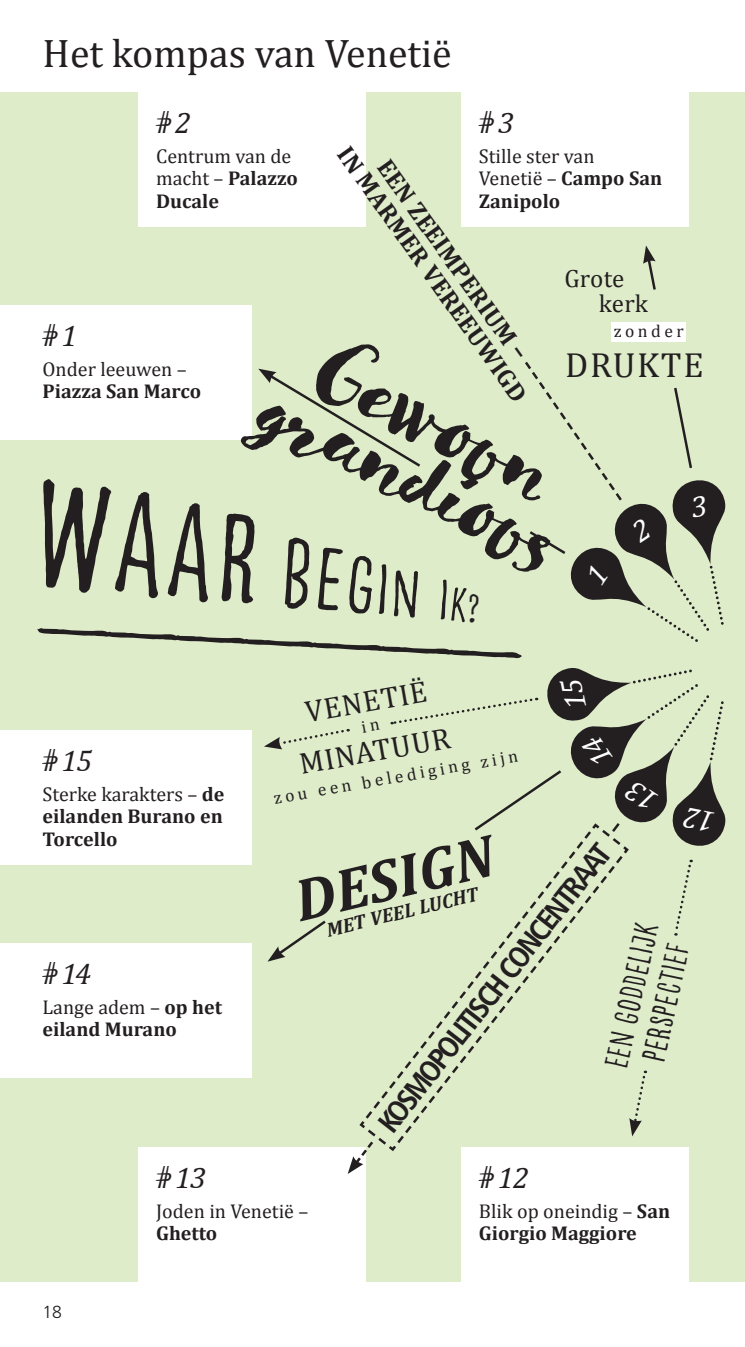
<style>
.page{position:relative;width:745px;height:1347px;background:#fff}
.page>*{position:absolute;margin:0;border:0;box-sizing:border-box;transform-origin:0 0}
.t1{font:162.5px "Goodlife Sans Condensed";color:#231f20}
.t2{font:112.5px "Goodlife Sans Condensed";color:#231f20;scale:2 1}
.t3{font:90px "Goodlife Brush";color:#231f20}
.t4{font:italic 700 60px "Cambria";color:#231f20}
.t5{font:40px "Cambria";color:#231f20}
.t6{font:35px/35px "Goodlife Sans Condensed";color:#231f20;text-align:center}
.t7{font:35px "Cambria";letter-spacing:.05em;color:#231f20}
.t8{font:30px "DM Frutiger LT Pro 67 Bold Cn";color:#231f20}
.t9{font:30px "Cambria";color:#231f20}
.t10{font:italic 30px "Cambria";letter-spacing:-.035em;color:#231f20}
.t11{font:700 25px/24.8px "Cambria";color:#231f20;text-align:center}
.t12{font:25px/25px "Cambria";letter-spacing:.005em;color:#231f20}
.t13{font:700 20px/22.5px "Cambria";color:#231f20}
.t14{font:20px/22.5px "Cambria";color:#231f20}
.t15{font:italic 700 20px "Cambria";color:#231f20}
.t16{font:17.5px "Cambria";letter-spacing:.2em;color:#231f20}
.t17{font:300 17.5px "DM Frutiger LT Pro 45";color:#231f20}
.s1{font-weight:700}
.s2{font-size:150px}
.s3{font-size:140px}
.s4{font-size:132.5px}
.s5{font-size:105px}
.s6{font-size:95px}
.s7{font-size:85px}
.s8{font-size:75px}
.s9{font-size:70px}
.s10{font-size:60px}
.s11{font-size:50px}
.s12{font-size:42.5px}
.s13{font-weight:400}
</style>
<div class="page">
<div style="left:0;top:92px;width:744px;height:1189px;background:#deecca"></div>
<div style="left:138px;top:1147px;width:227px;height:134px;background:#fff"></div>
<div style="left:0;top:730px;width:252px;height:135px;background:#fff"></div>
<div style="left:0;top:943px;width:252px;height:134px;background:#fff"></div>
<div style="left:461px;top:1147px;width:226px;height:134px;background:#fff"></div>
<div style="left:461px;top:92px;width:226px;height:135px;background:#fff"></div>
<div style="left:138px;top:92px;width:227px;height:135px;background:#fff"></div>
<svg style="left:359px;top:850px;width:270px;height:301px"></svg>
<svg style="left:674px;top:859px;width:18px;height:76px"></svg>
<svg style="left:264px;top:729px;width:84px;height:20px"></svg>
<svg style="left:268px;top:920px;width:58px;height:41px"></svg>
<svg style="left:643px;top:245px;width:13px;height:45px"></svg>
<svg style="left:258px;top:369px;width:162px;height:98px"></svg>
<div style="left:611px;top:322px;width:74px;height:20px;background:#fff"></div>
<svg style="left:629px;top:1070px;width:17px;height:66px"></svg>
<svg style="left:347px;top:1127px;width:44px;height:47px"></svg>
<div style="left:0;top:305px;width:252px;height:134px;background:#fff"></div>
<svg style="left:525px;top:361px;width:167px;height:193px"></svg>
<svg style="left:391px;top:697px;width:238px;height:153px"></svg>
<h3 class="t5" style="left:43px;top:29px;width:410px">Het kompas van Venetië</h3>
<h3 class="t10" style="left:175px;top:102px;width:17px">2</h3>
<p class="t14" style="left:156px;top:145px;width:143px">Centrum van de macht – <span class="s1">Palazzo<br>Ducale</span></p>
<h3 class="t10" style="left:498px;top:102px;width:17px">3</h3>
<p class="t14" style="left:478px;top:145px;width:185px">Stille ster van<br>Venetië – <span class="s1">Campo San<br>Zanipolo</span></p>
<p class="t11" style="left:375px;top:127px;width:308px;rotate:55deg">EEN ZEEIMPERIUM –<br>IN MARMER VEREEUWIGD</p>
<p class="t12" style="left:598px;top:266px;width:50px;text-indent:-35px">Grote kerk</p>
<p class="t16" style="left:613px;top:321px;width:72px">zonder</p>
<h3 class="t7" style="left:564px;top:344px;width:140px">DRUKTE</h3>
<h3 class="t10" style="left:61px;top:314px;width:17px">1</h3>
<p class="t14" style="left:43px;top:357px;width:145px">Onder leeuwen –</p>
<p class="t13" style="left:43px;top:379px;width:160px">Piazza San Marco</p>
<h3 class="t3" style="left:348px;top:313px;width:257px;rotate:26deg">Gewoon</h3>
<h3 class="t3" style="left:290px;top:352px;width:327px;rotate:26deg">grandioos</h3>
<h1 class="t1" style="left:39px;top:444px;width:454px;rotate:5deg">W<span class="s2">a</span><span class="s3">a</span><span class="s4">r</span> <span class="s5">b</span><span class="s6">e</span><span class="s7">g</span><span class="s8">i</span><span class="s9">n</span> <span class="s10">i</span><span class="s11">k</span><span class="s12">?</span></h1>
<h2 class="t2" style="left:43px;top:525px;width:244px;rotate:3deg">_______</h2>
<h3 class="t10" style="left:61px;top:740px;width:32px">15</h3>
<p class="t13" style="left:43px;top:782px;width:183px;text-align:justify"><span class="s13">Sterke karakters –</span> de eilanden Burano en Torcello</p>
<h3 class="t10" style="left:61px;top:952px;width:31px">14</h3>
<p class="t13" style="left:43px;top:994px;width:181px"><span class="s13">Lange adem –</span> op het eiland Murano</p>
<h3 class="t9" style="left:302px;top:694px;width:125px;rotate:-10deg">VENETIË</h3>
<h3 class="t9" style="left:296px;top:746px;width:154px;rotate:-10deg">MINATUUR</h3>
<p class="t16" style="left:272px;top:788px;width:249px;rotate:-10deg">zou een belediging zijn</p>
<h3 class="t4" style="left:285px;top:861px;width:205px;rotate:-14deg">DESIGN</h3>
<h3 class="t8" style="left:370px;top:1117px;width:359px;rotate:-52deg">KOSMOPOLITISCH CONCENTRAAT</h3>
<p class="t15" style="left:323px;top:917px;width:157px;rotate:-14deg">MET VEEL LUCHT</p>
<h3 class="t6" style="left:598px;top:1063px;width:150px;rotate:-77deg">Een goddelijk<br>PERSPEctief</h3>
<p class="t17" style="left:43px;top:1301px;width:21px">18</p>
<h3 class="t10" style="left:175px;top:1156px;width:32px">13</h3>
<p class="t14" style="left:156px;top:1199px;width:154px">Joden in Venetië –</p>
<p class="t13" style="left:156px;top:1221px;width:63px">Ghetto</p>
<h3 class="t10" style="left:497px;top:1156px;width:33px">12</h3>
<p class="t13" style="left:478px;top:1199px;width:193px"><span class="s13">Blik op oneindig –</span> San<br>Giorgio Maggiore</p>
</div>
